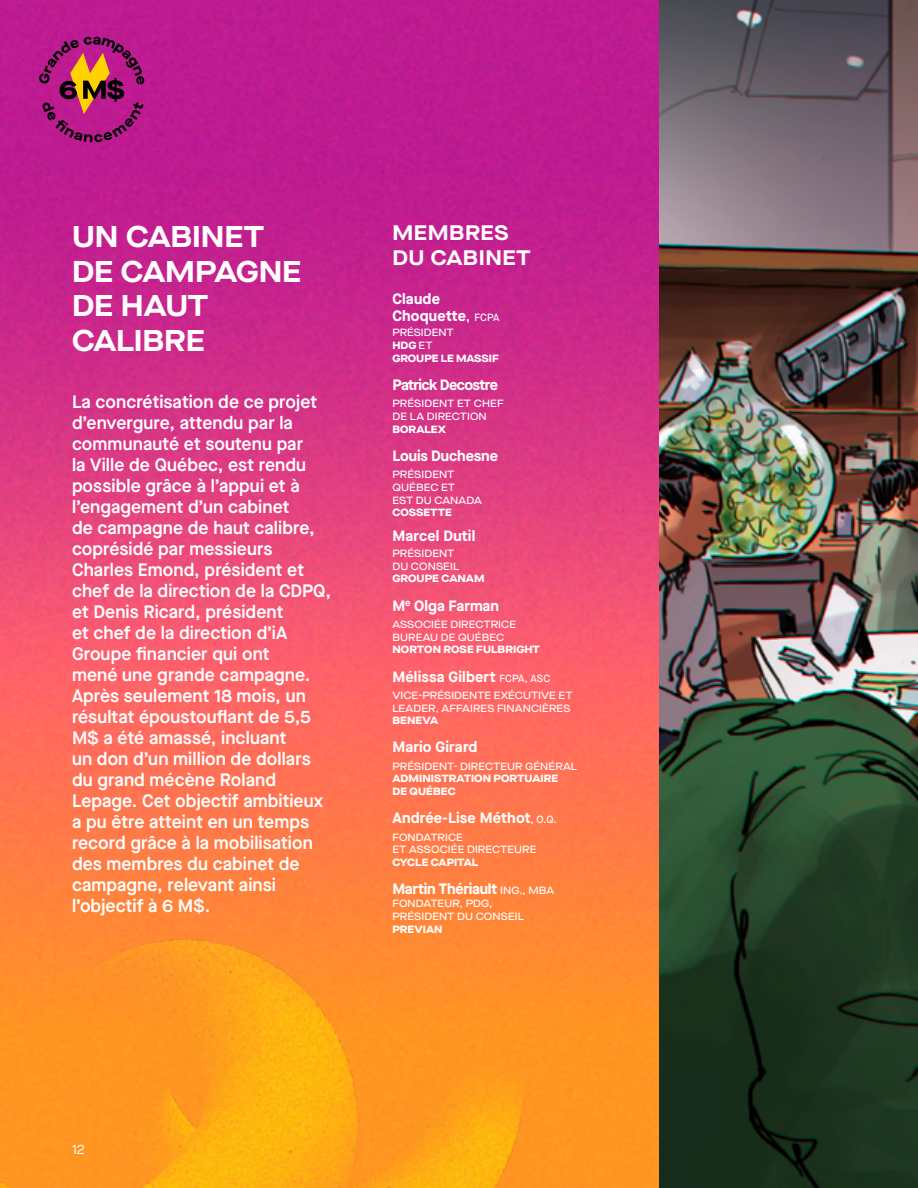
<style>
.page{position:relative;width:918px;height:1188px;background:#fff}
.page>*{position:absolute;margin:0;border:0;box-sizing:border-box;transform-origin:0 0}
.t1{font:700 expanded 30px/34.5px "Maison Neue";letter-spacing:-.01em;color:#fff}
.t2{font:700 expanded 21px/24.2px "Maison Neue";letter-spacing:.025em;color:#fff}
.t3{font:600 18px/21px "Maison Neue";letter-spacing:.005em;color:#fff}
.t4{font:700 15px/16.2px "Maison Neue";letter-spacing:.005em;color:#fff}
.t5{font:700 15px "Maison Neue";letter-spacing:-.02em;color:#fff}
.t6{font:700 15px "Maison Neue";letter-spacing:-.04em;color:#fff}
.t7{font:13.5px "Maison Neue";color:#fff}
.t8{font:500 expanded 10.5px/12.8px "Maison Neue";letter-spacing:.01em;color:#fff}
.t9{font:800 expanded 10.5px/12.8px "Maison Neue";letter-spacing:.005em;color:#fff}
.s1{font-weight:500}
.s2{font-weight:500;font-size:10.5px}
.s3{font-weight:500;font-stretch:expanded;font-size:10.5px}
</style>
<div class="page">
<img style="left:0;top:0;width:918px;height:1188px">
<img style="left:0;top:879px;width:622px;height:309px">
<svg style="left:39px;top:37px;width:106px;height:105px;background:#a2266a"></svg>
<h1 class="t1" style="left:72px;top:218px;width:231px">UN CABINET<br>DE CAMPAGNE<br>DE HAUT<br>CALIBRE</h1>
<p class="t3" style="left:72px;top:390px;width:261px">La concrétisation de ce projet d’envergure, attendu par la communauté et soutenu par<br>la Ville de Québec, est rendu possible grâce à l’appui et à l’engagement d’un cabinet<br>de campagne de haut calibre, coprésidé par messieurs<br>Charles Emond, président et chef de la direction de la CDPQ, et Denis Ricard, président<br>et chef de la direction d’iA<br>Groupe financier qui ont<br>mené une grande campagne.<br>Après seulement 18 mois, un résultat époustouflant de 5,5<br>M$ a été amassé, incluant<br>un don d’un million de dollars du grand mécène Roland<br>Lepage. Cet objectif ambitieux a pu être atteint en un temps record grâce à la mobilisation des membres du cabinet de campagne, relevant ainsi l’objectif à 6 M$.</p>
<p class="t2" style="left:392px;top:220px;width:140px">MEMBRES<br>DU CABINET</p>
<p class="t4" style="left:392px;top:291px;width:109px">Claude<br>Choquette<span class="s1">,</span> <span class="s2">FCPA</span></p>
<p class="t9" style="left:392px;top:326px;width:108px"><span class="s1">PRÉSIDENT<br></span>HDG <span class="s1">ET<br></span>GROUPE LE MASSIF</p>
<p class="t6" style="left:392px;top:374px;width:107px">Patrick Decostre</p>
<p class="t8" style="left:392px;top:397px;width:113px">PRÉSIDENT ET CHEF<br>DE LA DIRECTION</p>
<p class="t9" style="left:392px;top:422px;width:55px">BORALEX</p>
<p class="t4" style="left:392px;top:447px;width:107px">Louis Duchesne</p>
<p class="t8" style="left:392px;top:468px;width:91px">PRÉSIDENT<br>QUÉBEC ET<br>EST DU CANADA</p>
<p class="t9" style="left:392px;top:506px;width:61px">COSSETTE</p>
<p class="t4" style="left:392px;top:527px;width:85px">Marcel Dutil</p>
<p class="t8" style="left:392px;top:547px;width:68px">PRÉSIDENT<br>DU CONSEIL</p>
<p class="t9" style="left:392px;top:572px;width:94px">GROUPE CANAM</p>
<p class="t4" style="left:392px;top:597px;width:108px">M<sup>e</sup> Olga Farman</p>
<p class="t8" style="left:392px;top:618px;width:125px">ASSOCIÉE DIRECTRICE<br>BUREAU DE QUÉBEC</p>
<p class="t9" style="left:392px;top:643px;width:149px">NORTON ROSE FULBRIGHT</p>
<p class="t4" style="left:392px;top:668px;width:159px">Mélissa Gilbert <span class="s2">FCPA, ASC</span></p>
<p class="t8" style="left:392px;top:689px;width:182px">VICE-PRÉSIDENTE EXÉCUTIVE ET<br>LEADER, AFFAIRES FINANCIÈRES</p>
<p class="t9" style="left:392px;top:714px;width:47px">BENEVA</p>
<p class="t4" style="left:392px;top:739px;width:87px">Mario Girard</p>
<p class="t8" style="left:392px;top:760px;width:186px">PRÉSIDENT- DIRECTEUR GÉNÉRAL</p>
<p class="t9" style="left:392px;top:772px;width:167px">ADMINISTRATION PORTUAIRE<br>DE QUÉBEC</p>
<p class="t4" style="left:392px;top:810px;width:166px">Andrée-Lise Méthot<span class="s2">, O.Q.</span></p>
<p class="t8" style="left:392px;top:830px;width:146px">FONDATRICE<br>ET ASSOCIÉE DIRECTEURE</p>
<p class="t9" style="left:392px;top:856px;width:88px">CYCLE CAPITAL</p>
<p class="t5" style="left:392px;top:878px;width:163px">Martin Thériault <span class="s3">ING., MBA</span></p>
<p class="t8" style="left:392px;top:897px;width:133px">FONDATEUR, PDG,<br>PRÉSIDENT DU CONSEIL</p>
<p class="t9" style="left:392px;top:922px;width:52px">PREVIAN</p>
<p class="t7" style="left:72px;top:1141px;width:14px">12</p>
</div>
